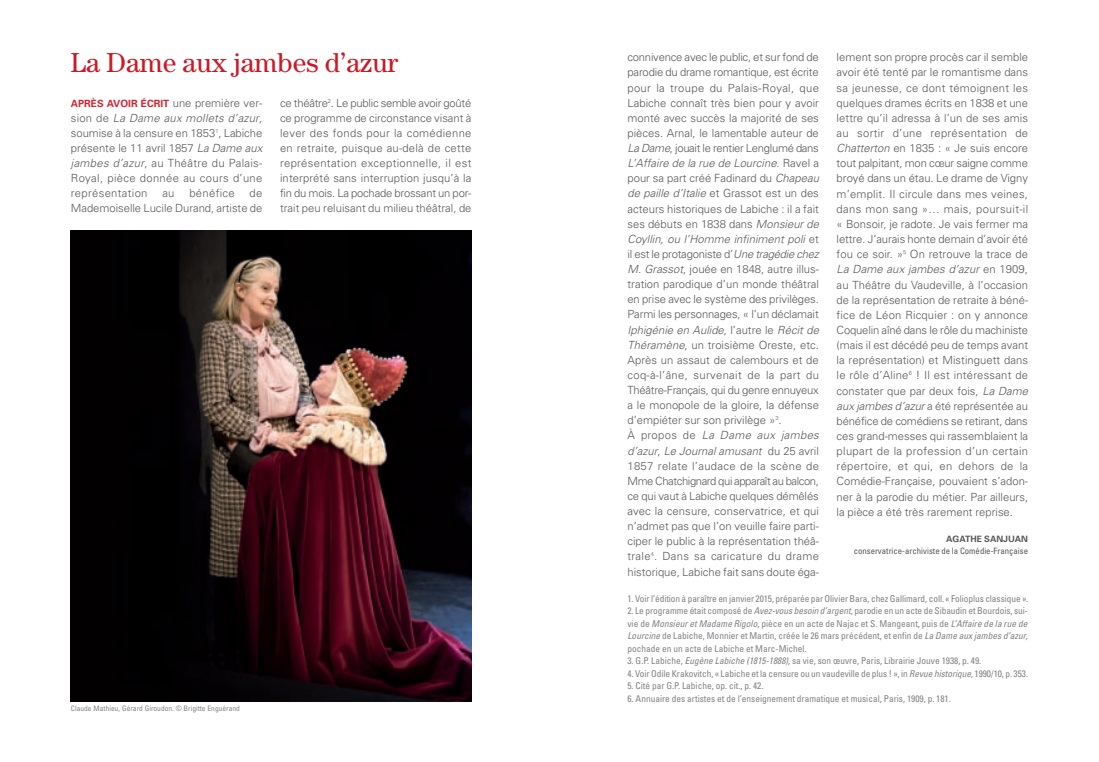
<style>
.page{position:relative;width:1099px;height:762px;background:#fff}
.page>*{position:absolute;margin:0;border:0;box-sizing:border-box;transform-origin:0 0}
.t1{font:27.5px "Century Std";color:#cd1825}
.t2{font:300 11.25px/15.1px "Univers";color:#57585a;text-align:justify}
.t3{font:300 11.25px "Univers";letter-spacing:.03em;color:#57585a}
.t4{font:700 10px "Univers";color:#ce2833}
.t5{font:condensed 9.38px/12.5px "Univers";color:#808285;text-align:justify}
.t6{font:condensed 8.75px "Univers";color:#57585a}
.t7{font:700 8.75px "Univers";color:#57585a}
.t8{font:condensed 7.5px "Univers";color:#808285}
.s1{font-weight:300;font-size:11.25px;color:#57585a}
.s2{font-style:italic}
</style>
<div class="page">
<img style="left:71px;top:230px;width:400px;height:472px">
<h1 class="t1" style="left:71px;top:53px;width:329px">La Dame aux jambes d’azur</h1>
<p class="t4" style="left:71px;top:100px;width:193px">APRÈS AVOIR ÉCRIT <span class="s1">une première ver-</span></p>
<p class="t2" style="left:71px;top:112px;width:193px">sion de <span class="s2">La Dame aux mollets d’azur</span>, soumise à la censure en 1853<sup>1</sup>, Labiche présente le 11 avril 1857 <span class="s2">La Dame aux jambes d’azur</span>, au Théâtre du Palais-Royal, pièce donnée au cours d’une représentation</p>
<p class="t2" style="left:162px;top:187px;width:14px">au</p>
<p class="t3" style="left:189px;top:189px;width:47px">bénéfice</p>
<p class="t2" style="left:71px;top:187px;width:193px;text-align:right">de<br>Mademoiselle Lucile Durand, artiste de</p>
<p class="t2" style="left:280px;top:97px;width:193px">ce théâtre<sup>2</sup>. Le public semble avoir goûté ce programme de circonstance visant à lever des fonds pour la comédienne en retraite, puisque au-delà de cette représentation exceptionnelle, il est interprété sans interruption jusqu’à la fin du mois. La pochade brossant un por&shy;trait peu reluisant du milieu théâtral, de</p>
<p class="t8" style="left:71px;top:705px;width:171px">Claude Mathieu, Gérard Giroudon. © Brigitte Enguérand</p>
<p class="t2" style="left:627px;top:51px;width:193px;text-align:left">connivence avec le public, et sur fond de parodie du drame romantique, est écrite pour la troupe du Palais-Royal, que Labiche connaît très bien pour y avoir monté avec succès la majorité de ses pièces. Arnal, le lamentable auteur de <span class="s2">La Dame</span>, jouait le rentier Lenglumé dans <span class="s2">L’Affaire de la rue de Lourcine</span>. Ravel a pour sa part créé Fadinard du <span class="s2">Chapeau de paille d’Italie</span> et Grassot est un des acteurs historiques de Labiche : il a fait ses débuts en 1838 dans <span class="s2">Monsieur de Coyllin, ou l’Homme infiniment poli</span> et il est le protagoniste d’<span class="s2">Une tragédie chez M. Grassot</span>, jouée en 1848, autre illus&shy;tration parodique d’un monde théâtral en prise avec le système des privilèges.<br>Parmi les personnages, « l’un déclamait <span class="s2">Iphigénie en Aulide</span>, l’autre le <span class="s2">Récit de Théramène</span>, un troisième Oreste, etc.<br>Après un assaut de calembours et de coq-à-l’âne, survenait de la part du Théâtre-Français, qui du genre ennuyeux a le monopole de la gloire, la défense d’empiéter sur son privilège »<sup>3</sup>.<br>À propos de <span class="s2">La Dame aux jambes d’azur</span>, <span class="s2">Le Journal amusant</span> du 25 avril 1857 relate l’audace de la scène de Mme Chatchignard qui apparaît au balcon, ce qui vaut à Labiche quelques démêlés avec la censure, conservatrice, et qui n’admet pas que l’on veuille faire parti&shy;ciper le public à la représentation théâ&shy;trale<sup>4</sup>. Dans sa caricature du drame historique, Labiche fait sans doute éga-</p>
<p class="t2" style="left:836px;top:51px;width:193px">lement son propre procès car il semble avoir été tenté par le romantisme dans sa jeunesse, ce dont témoignent les quelques drames écrits en 1838 et une lettre qu’il adressa à l’un de ses amis au sortir d’une représentation de <span class="s2">Chatterton</span> en 1835 : « Je suis encore tout palpitant, mon cœur saigne comme broyé dans un étau. Le drame de Vigny m’emplit. Il circule dans mes veines, dans mon sang »… mais, poursuit-il « Bonsoir, je radote. Je vais fermer ma lettre. J’aurais honte demain d’avoir été fou ce soir. »<sup>5</sup> On retrouve la trace de <span class="s2">La Dame aux jambes d’azur</span> en 1909, au Théâtre du Vaudeville, à l’occasion de la représentation de retraite à béné&shy;fice de Léon Ricquier : on y annonce Coquelin aîné dans le rôle du machiniste (mais il est décédé peu de temps avant la représentation) et Mistinguett dans le rôle d’Aline<sup>6</sup> ! Il est intéressant de constater que par deux fois, <span class="s2">La Dame aux jambes d’azur</span> a été représentée au bénéfice de comédiens se retirant, dans ces grand-messes qui rassemblaient la plupart de la profession d’un certain répertoire, et qui, en dehors de la Comédie-Française, pouvaient s’adon&shy;ner à la parodie du métier. Par ailleurs, la pièce a été très rarement reprise.</p>
<p class="t7" style="left:946px;top:536px;width:83px">AGATHE SANJUAN</p>
<p class="t6" style="left:853px;top:547px;width:176px">conservatrice-archiviste de la Comédie-Française</p>
<p class="t5" style="left:627px;top:593px;width:402px">1. Voir l’édition à paraître en janvier 2015, préparée par Olivier Bara, chez Gallimard, coll. « Folioplus classique ».</p>
<p class="t5" style="left:627px;top:605px;width:402px">2. Le programme était composé de <span class="s2">Avez-vous besoin d’argent</span>, parodie en un acte de Sibaudin et Bourdois, sui&shy;vie de <span class="s2">Monsieur et Madame Rigolo</span>, pièce en un acte de Najac et S. Mangeant, puis de <span class="s2">L’Affaire de la rue de Lourcine</span> de Labiche, Monnier et Martin, créée le 26 mars précédent, et enfin de <span class="s2">La Dame aux jambes d’azur</span>, pochade en un acte de Labiche et Marc-Michel.</p>
<p class="t5" style="left:627px;top:655px;width:355px">3. G.P. Labiche, <span class="s2">Eugène Labiche (1815-1888)</span>, sa vie, son œuvre, Paris, Librairie Jouve 1938, p. 49.</p>
<p class="t5" style="left:627px;top:668px;width:402px">4. Voir Odile Krakovitch, « Labiche et la censure ou un vaudeville de plus ! », in <span class="s2">Revue historique</span>, 1990/10, p. 353.</p>
<p class="t5" style="left:627px;top:680px;width:138px">5. Cité par G.P. Labiche, op. cit., p. 42.</p>
<p class="t5" style="left:627px;top:693px;width:325px">6. Annuaire des artistes et de l’enseignement dramatique et musical, Paris, 1909, p. 181.</p>
</div>
